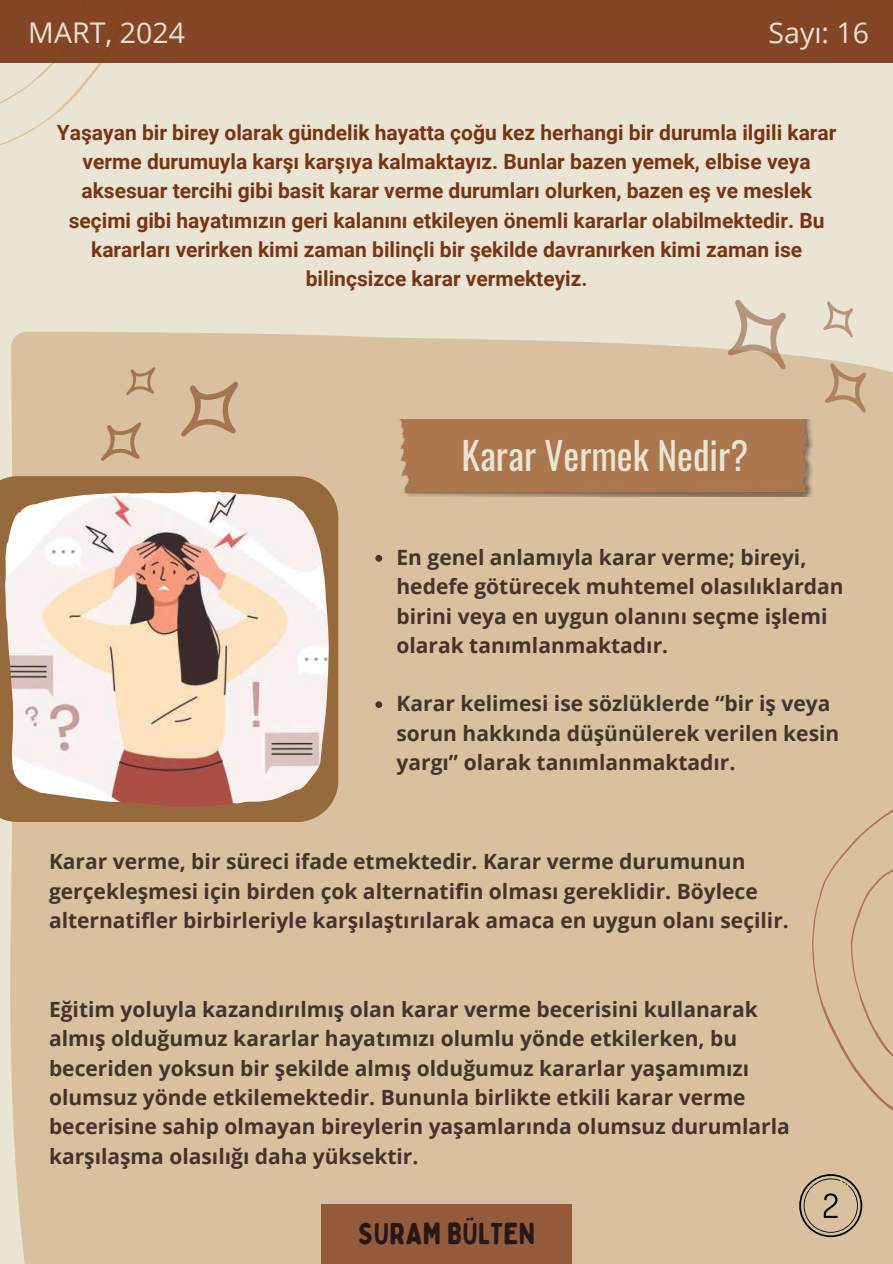
<style>
.page{position:relative;width:893px;height:1264px;background:#fff}
.page>*{position:absolute;margin:0;border:0;box-sizing:border-box;transform-origin:0 0}
.t1{font:37.5px "Oswald";color:#eae4d4}
.t2{font:30.3px "Bobby Jones Soft";color:#27181c}
.t3{font:28.5px "Open Sans";color:#e9e2d7}
.t4{font:700 21px/29.2px "Open Sans";color:#47332d}
.t5{font:700 21px/29.2px "Roboto";color:#793411;text-align:center}
</style>
<div class="page">
<div style="left:0;top:0;width:892px;height:1263px;background:#eae4d4"></div>
<div style="left:10px;top:331px;width:882px;height:932px;background:#d9c09f"></div>
<svg style="left:0;top:63px;width:102px;height:83px"></svg>
<img style="left:393px;top:419px;width:422px;height:77px">
<svg style="left:706px;top:299px;width:176px;height:128px"></svg>
<svg style="left:87px;top:356px;width:174px;height:120px;background:#d4b998"></svg>
<div style="left:0;top:0;width:892px;height:63px;background:#844524"></div>
<svg style="left:799px;top:1187px;width:63px;height:50px;background:#b9a487"></svg>
<svg style="left:0;top:476px;width:338px;height:346px;background:#996e41"></svg>
<img style="left:5px;top:491px;width:323px;height:316px">
<div style="left:321px;top:1203px;width:251px;height:60px;background:#945c3a"></div>
<div style="left:768px;top:793px;width:124px;height:394px;background:#d9c09f"></div>
<svg style="left:375px;top:555px;width:7px;height:6px"></svg>
<svg style="left:375px;top:701px;width:7px;height:7px"></svg>
<h3 class="t3" style="left:28px;top:13px;width:158px">MART, 2024</h3>
<h3 class="t3" style="left:768px;top:13px;width:102px">Sayı: 16</h3>
<p class="t5" style="left:57px;top:118px;width:781px">Yaşayan bir birey olarak gündelik hayatta çoğu kez herhangi bir durumla ilgili karar verme durumuyla karşı karşıya kalmaktayız. Bunlar bazen yemek, elbise veya aksesuar tercihi gibi basit karar verme durumları olurken, bazen eş ve meslek seçimi gibi hayatımızın geri kalanını etkileyen önemli kararlar olabilmektedir. Bu kararları verirken kimi zaman bilinçli bir şekilde davranırken kimi zaman ise bilinçsizce karar vermekteyiz.</p>
<h1 class="t1" style="left:461px;top:426px;width:288px">Karar Vermek Nedir?</h1>
<p class="t4" style="left:396px;top:542px;width:448px">En genel anlamıyla karar verme; bireyi, hedefe götürecek muhtemel olasılıklardan birini veya en uygun olanını seçme işlemi olarak tanımlanmaktadır.</p>
<p class="t4" style="left:396px;top:688px;width:444px">Karar kelimesi ise sözlüklerde “bir iş veya sorun hakkında düşünülerek verilen kesin yargı” olarak tanımlanmaktadır.</p>
<p class="t4" style="left:49px;top:846px;width:741px">Karar verme, bir süreci ifade etmektedir. Karar verme durumunun gerçekleşmesi için birden çok alternatifin olması gereklidir. Böylece alternatifler birbirleriyle karşılaştırılarak amaca en uygun olanı seçilir.</p>
<p class="t4" style="left:49px;top:994px;width:742px">Eğitim yoluyla kazandırılmış olan karar verme becerisini kullanarak almış olduğumuz kararlar hayatımızı olumlu yönde etkilerken, bu beceriden yoksun bir şekilde almış olduğumuz kararlar yaşamımızı olumsuz yönde etkilemektedir. Bununla birlikte etkili karar verme becerisine sahip olmayan bireylerin yaşamlarında olumsuz durumlarla karşılaşma olasılığı daha yüksektir.</p>
<h2 class="t2" style="left:358px;top:1214px;width:178px">SURAM BÜLTEN</h2>
</div>
